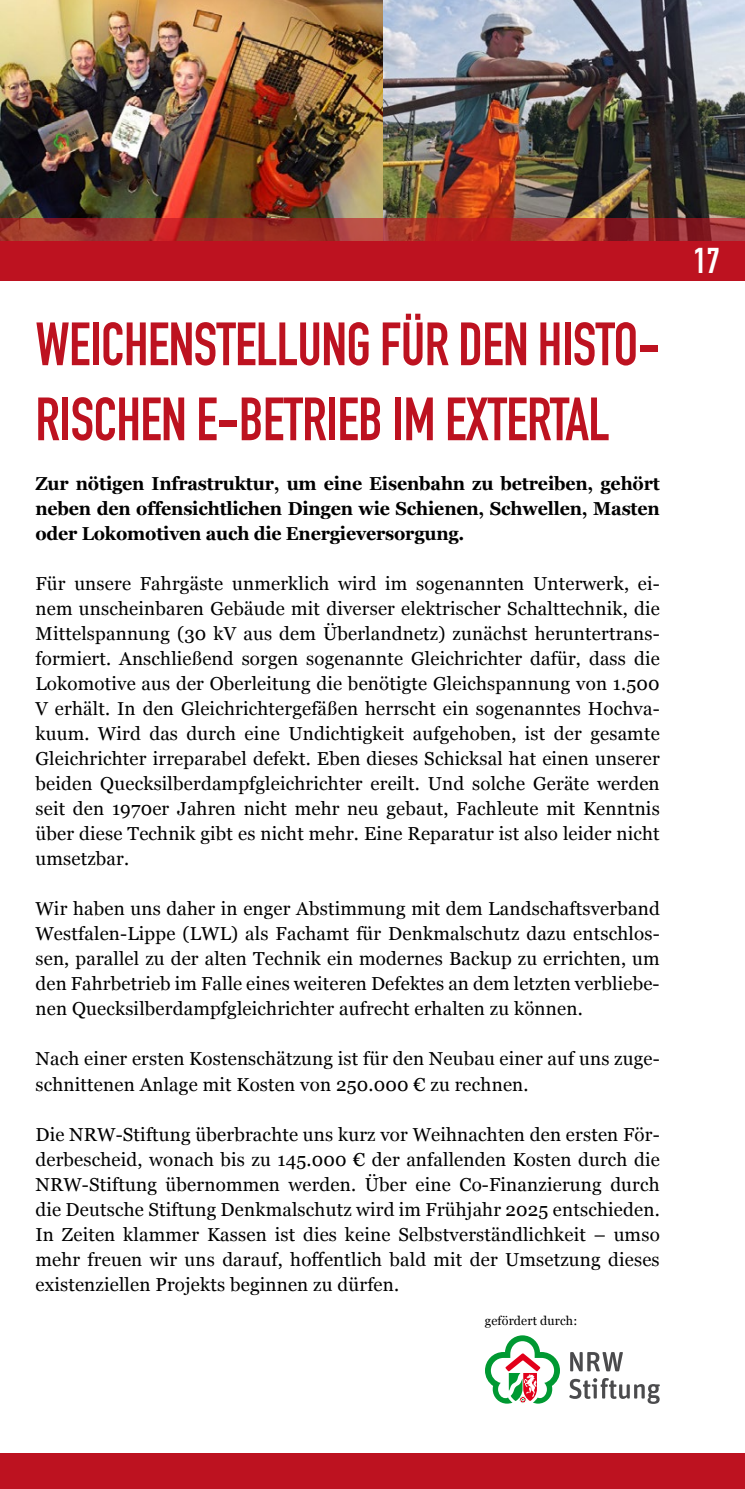
<style>
.page{position:relative;width:745px;height:1489px;background:#fff}
.page>*{position:absolute;margin:0;border:0;box-sizing:border-box;transform-origin:0 0}
.t1{font:60px/75px "DIN Engschrift LT Alternate";letter-spacing:-.01em;color:#bd1220;scale:.96 1}
.t2{font:35px "DIN Engschrift LT Alternate";color:#fff}
.t3{font:18.75px/25px "Georgia";letter-spacing:.01em;color:#000;text-align:justify}
.t4{font:700 18.75px/25px "Georgia";letter-spacing:-.01em;color:#000;text-align:justify;scale:.95 1}
.t5{font:12.5px "Georgia";letter-spacing:.01em;color:#000}
</style>
<div class="page">
<div style="left:0;top:240px;width:744px;height:41px;background:#bd1220"></div>
<div style="left:0;top:1452px;width:744px;height:36px;background:#bd1220"></div>
<img style="left:0;top:0;width:383px;height:218px">
<img style="left:383px;top:0;width:361px;height:218px">
<svg style="left:0;top:218px;width:744px;height:23px;background:#a02f29"></svg>
<svg style="left:485px;top:1335px;width:74px;height:68px"></svg>
<svg style="left:570px;top:1352px;width:52px;height:19px"></svg>
<svg style="left:569px;top:1378px;width:90px;height:25px"></svg>
<h1 class="t1" style="left:35px;top:307px;width:651px">WEICHENSTELLUNG FÜR DEN HISTO-<br>RISCHEN E-BETRIEB IM EXTERTAL</h1>
<p class="t4" style="left:35px;top:470px;width:658px">Zur nötigen Infrastruktur, um eine Eisenbahn zu betreiben, gehört neben den offensichtlichen Dingen wie Schienen, Schwellen, Masten oder Lokomotiven auch die Energieversorgung.</p>
<p class="t3" style="left:35px;top:570px;width:625px">Für unsere Fahrgäste unmerklich wird im sogenannten Unterwerk, ei&shy;nem unscheinbaren Gebäude mit diverser elektrischer Schalttechnik, die Mittelspannung (30 kV aus dem Überlandnetz) zunächst heruntertrans&shy;formiert. Anschließend sorgen sogenannte Gleichrichter dafür, dass die Lokomotive aus der Oberleitung die benötigte Gleichspannung von 1.500<br>V erhält. In den Gleichrichtergefäßen herrscht ein sogenanntes Hochva&shy;kuum. Wird das durch eine Undichtigkeit aufgehoben, ist der gesamte Gleichrichter irreparabel defekt. Eben dieses Schicksal hat einen unserer beiden Quecksilberdampfgleichrichter ereilt. Und solche Geräte werden seit den 1970er Jahren nicht mehr neu gebaut, Fachleute mit Kenntnis über diese Technik gibt es nicht mehr. Eine Reparatur ist also leider nicht umsetzbar.</p>
<p class="t3" style="left:35px;top:895px;width:625px">Wir haben uns daher in enger Abstimmung mit dem Landschaftsverband Westfalen-Lippe (LWL) als Fachamt für Denkmalschutz dazu entschlos&shy;sen, parallel zu der alten Technik ein modernes Backup zu errichten, um den Fahrbetrieb im Falle eines weiteren Defektes an dem letzten verbliebe&shy;nen Quecksilberdampfgleichrichter aufrecht erhalten zu können.</p>
<p class="t3" style="left:35px;top:1045px;width:625px">Nach einer ersten Kostenschätzung ist für den Neubau einer auf uns zuge&shy;schnittenen Anlage mit Kosten von 250.000 € zu rechnen.</p>
<p class="t3" style="left:35px;top:1120px;width:625px">Die NRW-Stiftung überbrachte uns kurz vor Weihnachten den ersten För&shy;derbescheid, wonach bis zu 145.000 € der anfallenden Kosten durch die NRW-Stiftung übernommen werden. Über eine Co-Finanzierung durch die Deutsche Stiftung Denkmalschutz wird im Frühjahr 2025 entschieden.<br>In Zeiten klammer Kassen ist dies keine Selbstverständlichkeit – umso mehr freuen wir uns darauf, hoffentlich bald mit der Umsetzung dieses existenziellen Projekts beginnen zu dürfen.</p>
<p class="t5" style="left:484px;top:1311px;width:94px">gefördert durch:</p>
<h2 class="t2" style="left:693px;top:240px;width:28px">17</h2>
</div>
